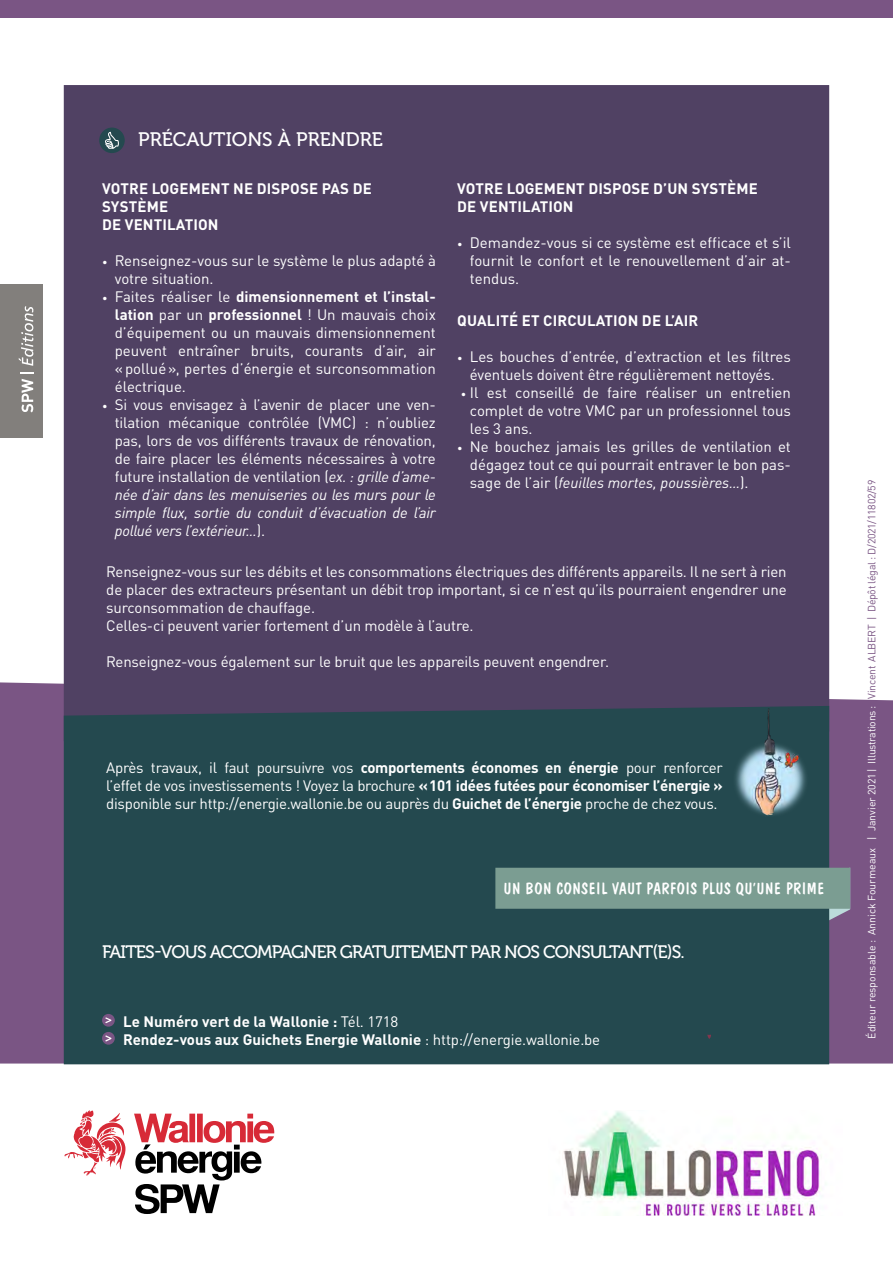
<style>
.page{position:relative;width:893px;height:1263px;background:#fff}
.page>*{position:absolute;margin:0;border:0;box-sizing:border-box;transform-origin:0 0}
.t1{font:19.5px "Museo 500";color:#fff}
.t2{font:18px "Museo 500";letter-spacing:-.05em;color:#fff}
.t3{font:16.5px "Dom Casual Std";letter-spacing:-.01em;color:#fff}
.t4{font:15px/18px "DINOT";letter-spacing:-.01em;color:#fff;text-align:justify}
.t5{font:700 15px/18px "DINOT";letter-spacing:.01em;color:#fff}
.t6{font:10.5px "DINOT";letter-spacing:-.025em;color:#fff}
.s1{font-size:10.5px}
.s2{font-weight:700}
.s3{font-style:italic}
.s4{font-weight:400}
.s5{color:#7a5584}
</style>
<div class="page">
<div style="left:0;top:682px;width:893px;height:381px;background:#7a5584"></div>
<div style="left:64px;top:85px;width:765px;height:621px;background:#504163"></div>
<div style="left:64px;top:706px;width:765px;height:358px;background:#24494f"></div>
<div style="left:0;top:0;width:893px;height:17px;background:#7a5584"></div>
<svg style="left:495px;top:867px;width:355px;height:144px;background:#406164"></svg>
<div style="left:99px;top:128px;width:26px;height:25px;background:#24494f;border-radius:50%"></div>
<svg style="left:105px;top:132px;width:14px;height:17px"></svg>
<img style="left:732px;top:706px;width:83px;height:111px">
<img style="left:563px;top:1111px;width:258px;height:104px">
<div style="left:0;top:285px;width:43px;height:153px;background:#827f7c"></div>
<svg style="left:22px;top:379px;width:11px;height:33px"></svg>
<svg style="left:20px;top:372px;width:14px;height:1px"></svg>
<svg style="left:19px;top:306px;width:14px;height:60px"></svg>
<div style="left:102px;top:1014px;width:13px;height:13px;background:#7a5584;border-radius:50%"></div>
<svg style="left:105px;top:1017px;width:6px;height:6px"></svg>
<div style="left:102px;top:1032px;width:13px;height:13px;background:#7a5584;border-radius:50%"></div>
<svg style="left:105px;top:1035px;width:6px;height:6px"></svg>
<svg style="left:707px;top:1035px;width:4px;height:4px"></svg>
<svg style="left:65px;top:1110px;width:60px;height:66px"></svg>
<svg style="left:134px;top:1113px;width:140px;height:101px"></svg>
<p class="t1" style="left:138px;top:129px;width:246px">PRÉCAUTIONS À PRENDRE</p>
<p class="t5" style="left:102px;top:179px;width:271px">VOTRE LOGEMENT NE DISPOSE PAS DE<br>SYSTÈME</p>
<p class="t5" style="left:102px;top:215px;width:118px">DE VENTILATION</p>
<p class="t4" style="left:115px;top:252px;width:323px;text-indent:-13px"><span class="s1">•</span> Renseignez-vous sur le système le plus adapté à votre situation.</p>
<p class="t4" style="left:115px;top:288px;width:323px;text-indent:-13px"><span class="s1">•</span> Faites réaliser le <span class="s2">dimensionnement et l’instal&shy;lation</span> par un <span class="s2">professionnel</span> ! Un mauvais choix d’équipement ou un mauvais dimensionnement peuvent entraîner bruits, courants d’air, air «pollué», pertes d’énergie et surconsommation électrique.</p>
<p class="t4" style="left:115px;top:396px;width:323px;text-indent:-13px"><span class="s1">•</span> Si vous envisagez à l’avenir de placer une ven&shy;tilation mécanique contrôlée (VMC) : n’oubliez pas, lors de vos différents travaux de rénovation, de faire placer les éléments nécessaires à votre future installation de ventilation (<span class="s3">ex. : grille d’ame&shy;née d’air dans les menuiseries ou les murs pour le simple flux, sortie du conduit d’évacuation de l’air pollué vers l’extérieur…</span>).</p>
<p class="t5" style="left:457px;top:179px;width:302px">VOTRE LOGEMENT DISPOSE D’UN SYSTÈME</p>
<p class="t5" style="left:457px;top:197px;width:118px">DE VENTILATION</p>
<p class="t4" style="left:470px;top:234px;width:323px;text-indent:-13px"><span class="s1">•</span> Demandez-vous si ce système est efficace et s’il fournit le confort et le renouvellement d’air at&shy;tendus.</p>
<p class="t5" style="left:457px;top:311px;width:243px">QUALITÉ ET CIRCULATION DE L’AIR</p>
<p class="t4" style="left:457px;top:348px;width:335px;text-align:center"><span class="s1">•</span> Les bouches d’entrée, d’extraction et les filtres éventuels doivent être régulièrement nettoyés.</p>
<p class="t4" style="left:470px;top:384px;width:322px;text-indent:-9px"><span class="s1">•</span> Il est conseillé de faire réaliser un entretien complet de votre VMC par un professionnel tous les 3 ans.</p>
<p class="t4" style="left:470px;top:438px;width:323px;text-indent:-13px"><span class="s1">•</span> Ne bouchez jamais les grilles de ventilation et dégagez tout ce qui pourrait entraver le bon pas&shy;sage de l’air (<span class="s3">feuilles mortes, poussières…</span>).</p>
<p class="t4" style="left:106px;top:562px;width:682px">Renseignez-vous sur les débits et les consommations électriques des différents appareils. Il ne sert à rien de placer des extracteurs présentant un débit trop important, si ce n’est qu’ils pourraient engendrer une surconsommation de chauffage.</p>
<p class="t4" style="left:106px;top:616px;width:369px">Celles-ci peuvent varier fortement d’un modèle à l’autre.</p>
<p class="t4" style="left:106px;top:652px;width:504px">Renseignez-vous également sur le bruit que les appareils peuvent engendrer.</p>
<p class="t4" style="left:106px;top:758px;width:618px">Après travaux, il faut poursuivre vos <span class="s2">comportements économes en énergie</span> pour renforcer l’effet de vos investissements ! Voyez la brochure <span class="s2">«101 idées futées pour économiser l’énergie » </span>disponible sur http://energie.wallonie.be ou auprès du <span class="s2">Guichet de l’énergie</span> proche de chez vous.</p>
<p class="t3" style="left:503px;top:879px;width:323px">UN BON CONSEIL VAUT PARFOIS PLUS QU’UNE PRIME</p>
<p class="t2" style="left:102px;top:942px;width:584px">FAITES-VOUS ACCOMPAGNER GRATUITEMENT PAR NOS CONSULTANT(E)S.</p>
<p class="t5" style="left:123px;top:1012px;width:276px">Le Numéro vert de la Wallonie : <span class="s4">Tél. 1718</span></p>
<p class="t5" style="left:123px;top:1030px;width:478px">Rendez-vous aux Guichets Energie Wallonie <span class="s4">: http://energie.wallonie.be</span></p>
<p class="t6" style="left:865px;top:1038px;width:560px;rotate:-90deg">Éditeur responsable : Annick Fourmeaux | Janvier 2021 | Illustrations : <span class="s5">Vincent ALBERT | Dépôt légal : D/2021/11802/59</span></p>
</div>
